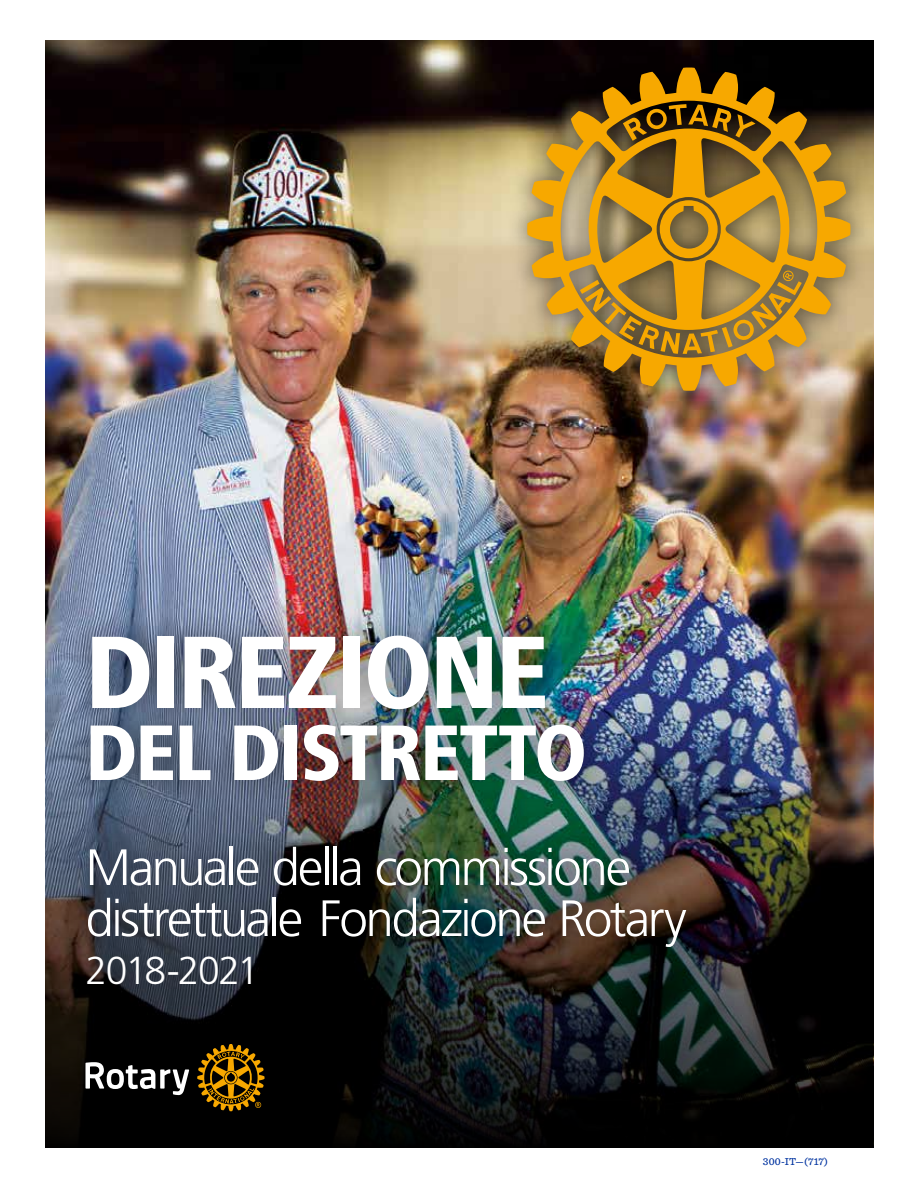
<style>
.page{position:relative;width:918px;height:1188px;background:#fff}
.page>*{position:absolute;margin:0;border:0;box-sizing:border-box;transform-origin:0 0}
.t1{font:900 condensed 102px "Frutiger LT Std";letter-spacing:-.03em;color:#fff}
.t2{font:900 condensed 78px "Frutiger LT Std";letter-spacing:-.025em;color:#fff}
.t3{font:300 51px/51px "Frutiger LT Std";letter-spacing:-.05em;color:#fff}
.t4{font:300 39px "Frutiger LT Std";letter-spacing:-.045em;color:#fff}
.t5{font:500 10.5px "Sentinel";letter-spacing:.015em;color:#0033a0}
</style>
<div class="page">
<img style="left:45px;top:40px;width:828px;height:655px">
<img style="left:45px;top:695px;width:828px;height:453px">
<div style="left:61px;top:608px;width:650px;height:403px;background:#000;opacity:.5"></div>
<div style="left:505px;top:46px;width:367px;height:366px;background:#000;opacity:.55"></div>
<img style="left:527px;top:68px;width:323px;height:323px">
<svg style="left:783px;top:271px;width:11px;height:10px"></svg>
<svg style="left:86px;top:1062px;width:103px;height:33px"></svg>
<svg style="left:197px;top:1044px;width:68px;height:67px;background:#604100"></svg>
<h1 class="t1" style="left:86px;top:611px;width:465px">DIREZIONE</h1>
<h2 class="t2" style="left:86px;top:706px;width:503px">DEL DISTRETTO</h2>
<p class="t3" style="left:86px;top:843px;width:603px">Manuale della commissione distrettuale Fondazione Rotary</p>
<p class="t4" style="left:86px;top:948px;width:175px">2018-2021</p>
<p class="t5" style="left:763px;top:1153px;width:67px">300-IT—(717)</p>
</div>
